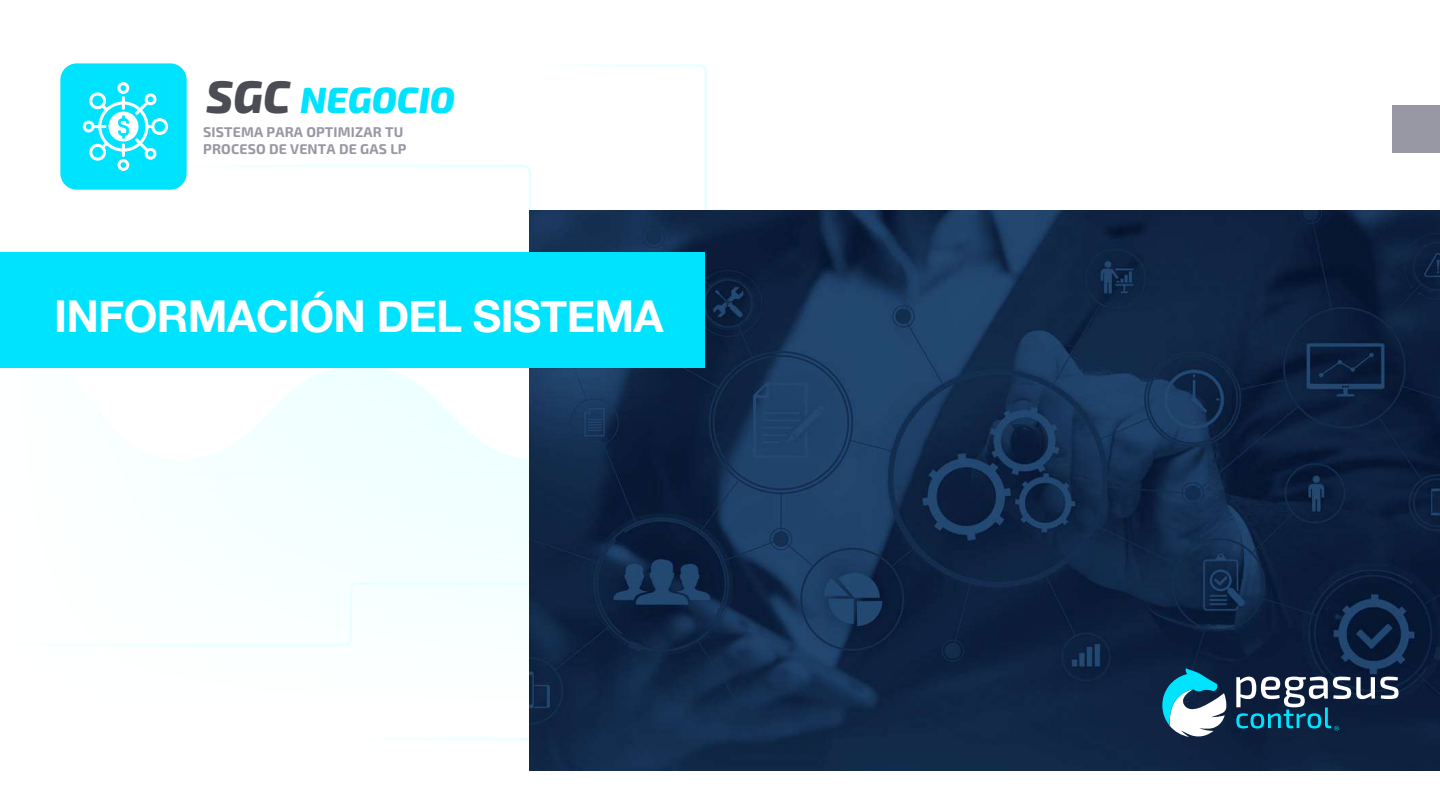
<style>
.page{position:relative;width:1440px;height:810px;background:#fff}
.page>*{position:absolute;margin:0;border:0;box-sizing:border-box;transform-origin:0 0}
.t1{font:700 43.88px "Helvetica Neue";letter-spacing:-.015em;color:#fff}
.t2{font:italic 800 36.53px "Exo 2";color:#00e3ff}
.t3{font:700 14.1px/17px "Exo 2";letter-spacing:.01em;color:#9898a4}
.s1{font-size:45.67px;color:#4c4c54}
</style>
<div class="page">
<div style="left:1393px;top:105px;width:47px;height:48px;background:#9898a4"></div>
<img style="left:529px;top:210px;width:910px;height:561px">
<div style="left:0;top:252px;width:705px;height:116px;background:#00e3ff"></div>
<svg style="left:1236px;top:677px;width:163px;height:54px"></svg>
<svg style="left:1162px;top:668px;width:64px;height:69px"></svg>
<div style="left:60px;top:63px;width:127px;height:127px;background:#00e3ff;border-radius:16px"></div>
<svg style="left:83px;top:82px;width:85px;height:89px"></svg>
<h2 class="t2" style="left:206px;top:71px;width:251px"><span class="s1">SGC</span> NEGOCIO</h2>
<p class="t3" style="left:203px;top:123px;width:205px">SISTEMA PARA OPTIMIZAR TU<br>PROCESO DE VENTA DE GAS LP</p>
<h1 class="t1" style="left:54px;top:289px;width:611px">INFORMACIÓN DEL SISTEMA</h1>
</div>
